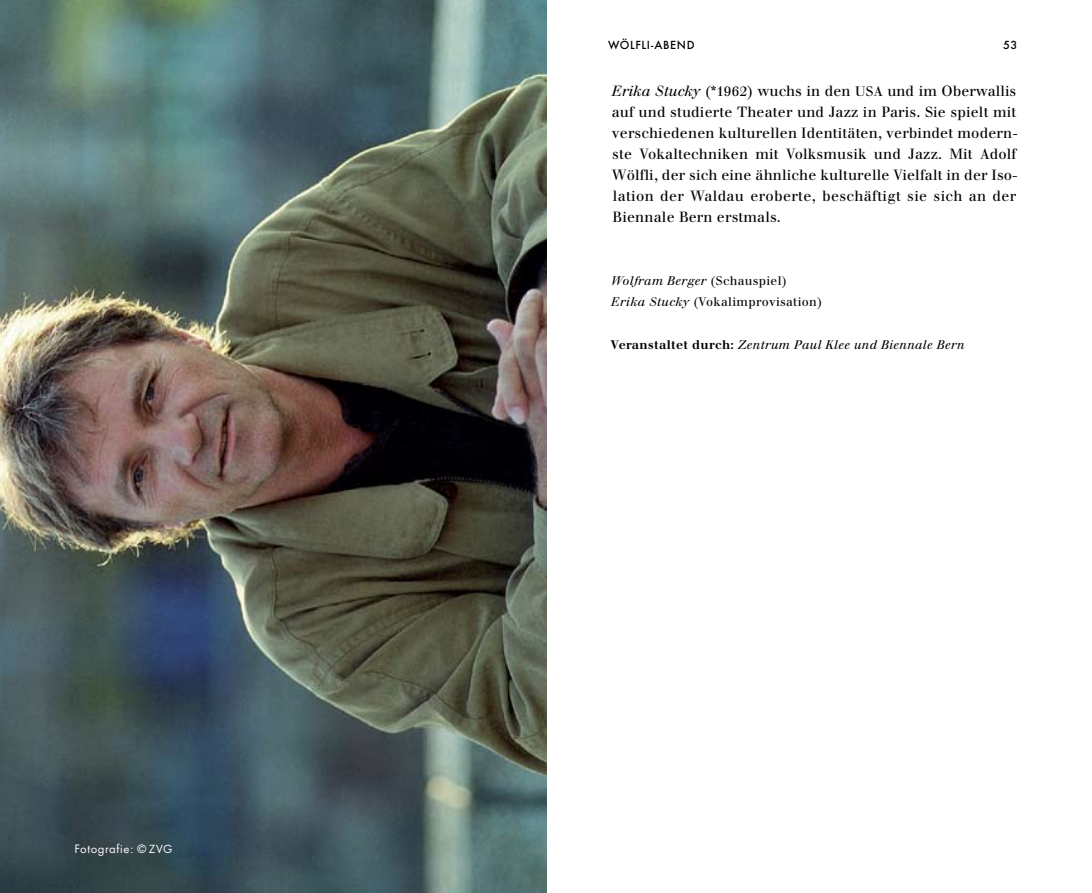
<style>
.page{position:relative;width:1092px;height:893px;background:#fff}
.page>*{position:absolute;margin:0;border:0;box-sizing:border-box;transform-origin:0 0}
.t1{font:14.35px/21px "Walbaum";letter-spacing:.01em;color:#000}
.t2{font:12.6px "Futura T";letter-spacing:.04em;color:#fff}
.t3{font:12.25px/21px "Walbaum";letter-spacing:.025em;color:#000}
.t4{font:italic 12.25px "Walbaum";letter-spacing:.025em;color:#000}
.t5{font:500 12.25px "Futura T";letter-spacing:.05em;color:#000}
.s1{font-size:12.25px}
.s2{font-style:italic}
.s3{font-size:13.65px}
.s4{font-weight:700;font-style:normal}
</style>
<div class="page">
<img style="left:0;top:0;width:546px;height:893px">
<p class="t2" style="left:74px;top:841px;width:100px">Fotografie: © <span class="s1">ZVG</span></p>
<p class="t5" style="left:608px;top:38px;width:88px">WÖLFLI-ABEND</p>
<p class="t1" style="left:611px;top:80px;width:408px"><span class="s2">Erika Stucky</span> (*<span class="s3">1962</span>) wuchs in den <span class="s3">USA</span> und im Oberwallis auf und studierte Theater und Jazz in Paris. Sie spielt mit verschiedenen kulturellen Identitäten, verbindet modern&shy;ste Vokaltechniken mit Volksmusik und Jazz. Mit Adolf Wölfli, der sich eine ähnliche kulturelle Vielfalt in der Iso&shy;lation der Waldau eroberte, beschäftigt sie sich an der Biennale Bern erstmals.</p>
<p class="t5" style="left:1003px;top:38px;width:16px">53</p>
<p class="t3" style="left:611px;top:271px;width:212px"><span class="s2">Wolfram Berger</span> (Schauspiel)<br><span class="s2">Erika Stucky</span> (Vokalimprovisation)</p>
<p class="t4" style="left:610px;top:337px;width:355px"><span class="s4">Veranstaltet durch:</span> Zentrum Paul Klee und Biennale Bern</p>
</div>
